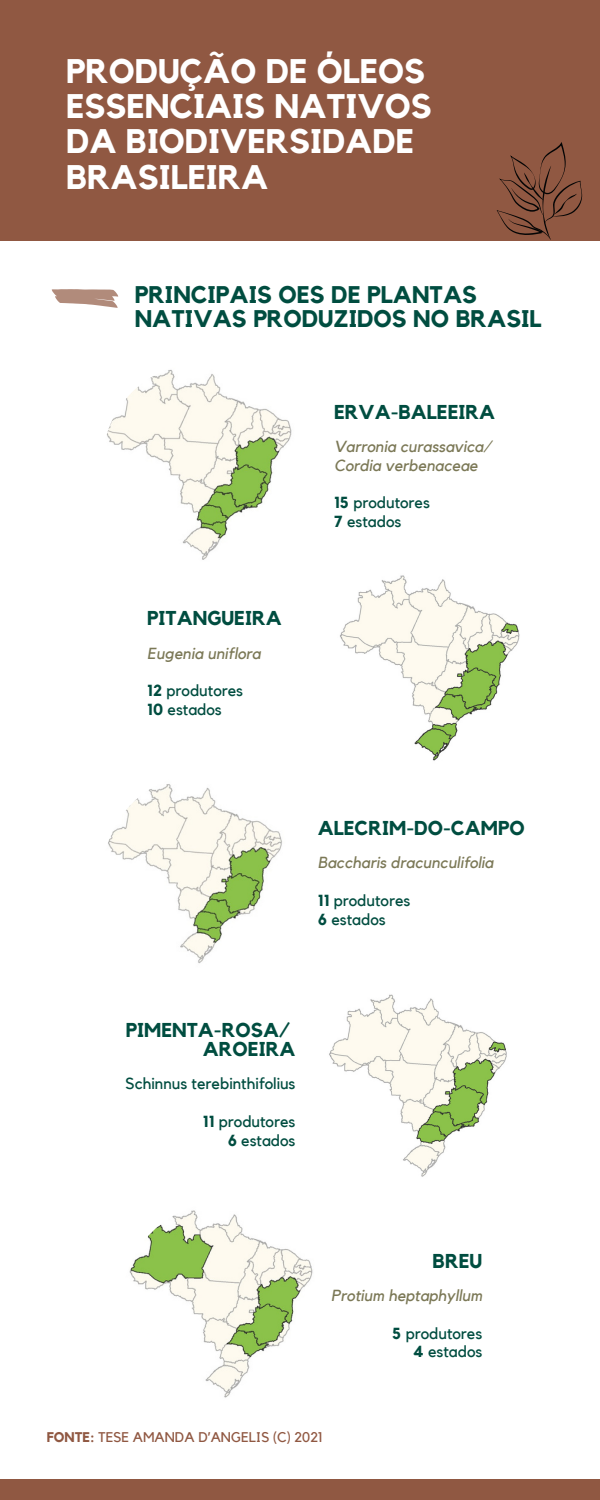
<style>
.page{position:relative;width:600px;height:1500px;background:#fff}
.page>*{position:absolute;margin:0;border:0;box-sizing:border-box;transform-origin:0 0}
.t1{font:700 34px/35.2px "Kollektif";color:#fff}
.t2{font:700 24px "Kollektif";color:#004d40}
.t3{font:700 20px "Kollektif";color:#004d40}
.t4{font:16px "Kollektif";color:#004d40}
.t5{font:italic 16px "Kollektif";color:#7b7856}
.t6{font:14px "Kollektif";color:#905842}
.s1{font-weight:700}
</style>
<div class="page">
<div style="left:0;top:0;width:600px;height:241px;background:#905842"></div>
<div style="left:0;top:1479px;width:600px;height:21px;background:#905842"></div>
<img style="left:103px;top:774px;width:199px;height:199px;border-radius:50%">
<svg style="left:497px;top:142px;width:85px;height:98px"></svg>
<img style="left:123px;top:1202px;width:201px;height:202px;border-radius:50%">
<img style="left:103px;top:363px;width:199px;height:200px;border-radius:50%">
<img style="left:329px;top:994px;width:178px;height:183px">
<img style="left:340px;top:575px;width:180px;height:186px">
<svg style="left:52px;top:289px;width:66px;height:19px"></svg>
<p class="t1" style="left:66px;top:55px;width:367px">PRODUÇÃO DE ÓLEOS<br>ESSENCIAIS NATIVOS</p>
<p class="t1" style="left:66px;top:125px;width:349px">DA BIODIVERSIDADE<br>BRASILEIRA</p>
<p class="t2" style="left:135px;top:283px;width:344px">PRINCIPAIS OES DE PLANTAS</p>
<p class="t2" style="left:135px;top:307px;width:408px">NATIVAS PRODUZIDOS NO BRASIL</p>
<p class="t3" style="left:147px;top:609px;width:136px">PITANGUEIRA</p>
<p class="t5" style="left:147px;top:646px;width:115px">Eugenia uniflora</p>
<p class="t4" style="left:147px;top:683px;width:97px"><span class="s1">12</span> produtores</p>
<p class="t4" style="left:147px;top:702px;width:76px"><span class="s1">10</span> estados</p>
<p class="t3" style="left:334px;top:402px;width:163px">ERVA-BALEEIRA</p>
<p class="t5" style="left:334px;top:439px;width:159px">Varronia curassavica/</p>
<p class="t5" style="left:334px;top:458px;width:145px">Cordia verbenaceae</p>
<p class="t4" style="left:334px;top:495px;width:97px"><span class="s1">15</span> produtores</p>
<p class="t4" style="left:334px;top:514px;width:69px"><span class="s1">7</span> estados</p>
<p class="t3" style="left:318px;top:819px;width:208px">ALECRIM-DO-CAMPO</p>
<p class="t5" style="left:318px;top:856px;width:177px">Baccharis dracunculifolia</p>
<p class="t4" style="left:318px;top:893px;width:94px"><span class="s1">11</span> produtores</p>
<p class="t4" style="left:318px;top:912px;width:69px"><span class="s1">6</span> estados</p>
<p class="t3" style="left:126px;top:1021px;width:166px">PIMENTA-ROSA/</p>
<p class="t3" style="left:203px;top:1040px;width:94px">AROEIRA</p>
<p class="t4" style="left:125px;top:1076px;width:172px">Schinnus terebinthifolius</p>
<p class="t4" style="left:203px;top:1114px;width:94px"><span class="s1">11</span> produtores</p>
<p class="t4" style="left:228px;top:1133px;width:69px"><span class="s1">6</span> estados</p>
<p class="t3" style="left:433px;top:1252px;width:51px">BREU</p>
<p class="t5" style="left:331px;top:1288px;width:153px">Protium heptaphyllum</p>
<p class="t4" style="left:392px;top:1326px;width:92px"><span class="s1">5</span> produtores</p>
<p class="t4" style="left:413px;top:1344px;width:71px"><span class="s1">4</span> estados</p>
<p class="t6" style="left:47px;top:1431px;width:277px"><span class="s1">FONTE:</span> TESE AMANDA D’ANGELIS (C) 2021</p>
</div>
